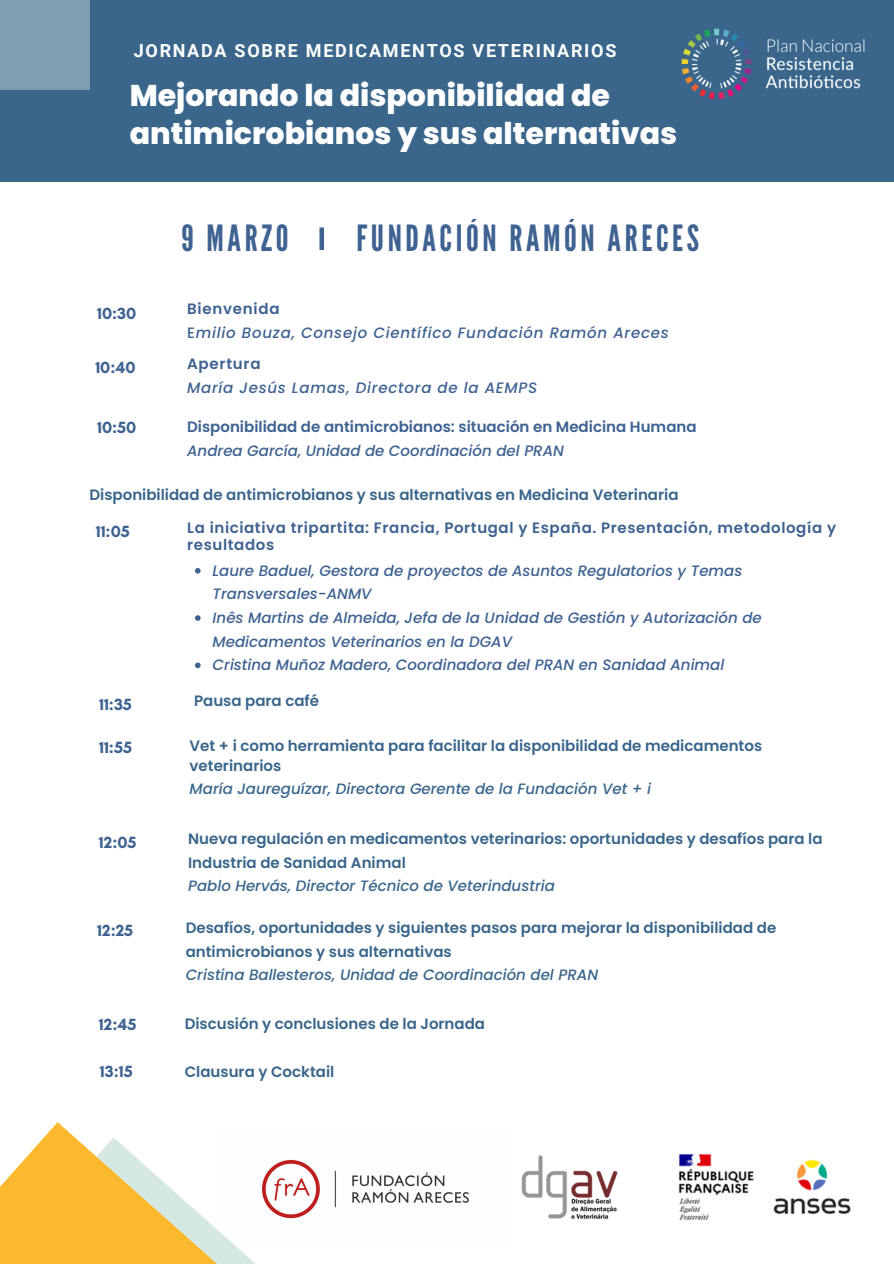
<style>
.page{position:relative;width:894px;height:1264px;background:#fff}
.page>*{position:absolute;margin:0;border:0;box-sizing:border-box;transform-origin:0 0}
.t1{font:36px "League Gothic";letter-spacing:.1em;color:#3e6291}
.t2{font:800 30px/38.2px "Poppins";color:#fff}
.t3{font:700 18px "Roboto";letter-spacing:.095em;color:#fff}
.t4{font:700 16.5px "Glacial Indifference";color:#3e6291}
.t5{font:600 15px/23.7px "Poppins";color:#3a668c}
.t6{font:italic 500 15px/23.7px "Poppins";color:#3e6291}
.t7{font:italic 500 15px "Poppins";color:#3a668c}
.t8{font:italic 500 15px/23.7px "Poppins";letter-spacing:.05em;color:#3e6291}
.t9{font:600 15px/17px "Poppins";letter-spacing:.04em;color:#3e6291}
.t10{font:600 15px "Poppins";color:#3e6291}
.s1{font-weight:600;font-style:normal}
.s2{font-style:normal}
</style>
<div class="page">
<img style="left:678px;top:1153px;width:173px;height:67px">
<img style="left:521px;top:1155px;width:97px;height:64px">
<div style="left:0;top:0;width:893px;height:182px;background:#3a668c"></div>
<div style="left:0;top:0;width:89px;height:89px;background:#7d9eb1"></div>
<img style="left:273px;top:1159px;width:196px;height:60px">
<svg style="left:0;top:1122px;width:273px;height:141px"></svg>
<img style="left:681px;top:28px;width:184px;height:72px">
<svg style="left:195px;top:568px;width:5px;height:5px"></svg>
<svg style="left:195px;top:615px;width:5px;height:6px"></svg>
<svg style="left:195px;top:662px;width:5px;height:6px"></svg>
<div style="left:319px;top:227px;width:5px;height:23px;background:#3e6291"></div>
<p class="t3" style="left:134px;top:41px;width:484px">JORNADA SOBRE MEDICAMENTOS VETERINARIOS</p>
<h2 class="t2" style="left:130px;top:76px;width:549px">Mejorando la disponibilidad de antimicrobianos y sus alternativas</h2>
<h1 class="t1" style="left:181px;top:217px;width:109px">9 MARZO</h1>
<h1 class="t1" style="left:356px;top:217px;width:344px">FUNDACIÓN RAMÓN ARECES</h1>
<p class="t4" style="left:97px;top:303px;width:41px">10:30</p>
<p class="t8" style="left:187px;top:297px;width:483px"><span class="s1">Bienvenida<br></span><span class="s2">E</span>milio Bouza, Consejo Científico Fundación Ramón Areces</p>
<p class="t4" style="left:95px;top:357px;width:42px">10:40</p>
<p class="t9" style="left:187px;top:355px;width:75px">Apertura</p>
<p class="t8" style="left:187px;top:375px;width:351px">María Jesús Lamas, Directora de la AEMPS</p>
<p class="t4" style="left:97px;top:417px;width:41px">10:50</p>
<p class="t10" style="left:187px;top:416px;width:511px">Disponibilidad de antimicrobianos: situación en Medicina Humana</p>
<p class="t6" style="left:187px;top:438px;width:378px">Andrea García, Unidad de Coordinación del PRAN</p>
<p class="t5" style="left:89px;top:483px;width:590px">Disponibilidad de antimicrobianos y sus alternativas en Medicina Veterinaria</p>
<p class="t4" style="left:96px;top:521px;width:36px">11:05</p>
<p class="t9" style="left:187px;top:519px;width:650px">La iniciativa tripartita: Francia, Portugal y España. Presentación, metodología y resultados</p>
<p class="t6" style="left:212px;top:558px;width:550px">Laure Baduel, Gestora de proyectos de Asuntos Regulatorios y Temas Transversales-ANMV<br>Inês Martins de Almeida, Jefa de la Unidad de Gestión y Autorización de Medicamentos Veterinarios en la DGAV<br>Cristina Muñoz Madero, Coordinadora del PRAN en Sanidad Animal</p>
<p class="t4" style="left:99px;top:694px;width:34px">11:35</p>
<p class="t5" style="left:194px;top:689px;width:126px">Pausa para café</p>
<p class="t4" style="left:99px;top:737px;width:34px">11:55</p>
<p class="t5" style="left:189px;top:735px;width:574px;line-height:20.2px">Vet + i como herramienta para facilitar la disponibilidad de medicamentos veterinarios</p>
<p class="t7" style="left:189px;top:777px;width:463px">María Jaureguízar, Directora Gerente de la Fundación Vet + i</p>
<p class="t5" style="left:188px;top:827px;width:636px">Nueva regulación en medicamentos veterinarios: oportunidades y desafíos para la<br>Industria de Sanidad Animal</p>
<p class="t7" style="left:188px;top:875px;width:368px">Pablo Hervás, Director Técnico de Veterindustria</p>
<p class="t4" style="left:99px;top:832px;width:39px">12:05</p>
<p class="t4" style="left:97px;top:920px;width:38px">12:25</p>
<p class="t5" style="left:186px;top:916px;width:592px">Desafíos, oportunidades y siguientes pasos para mejorar la disponibilidad de antimicrobianos y sus alternativas</p>
<p class="t7" style="left:186px;top:964px;width:414px">Cristina Ballesteros, Unidad de Coordinación del PRAN</p>
<p class="t4" style="left:99px;top:1014px;width:39px">12:45</p>
<p class="t5" style="left:185px;top:1011px;width:302px">Discusión y conclusiones de la Jornada</p>
<p class="t4" style="left:100px;top:1061px;width:34px">13:15</p>
<p class="t5" style="left:185px;top:1059px;width:151px">Clausura y Cocktail</p>
</div>
